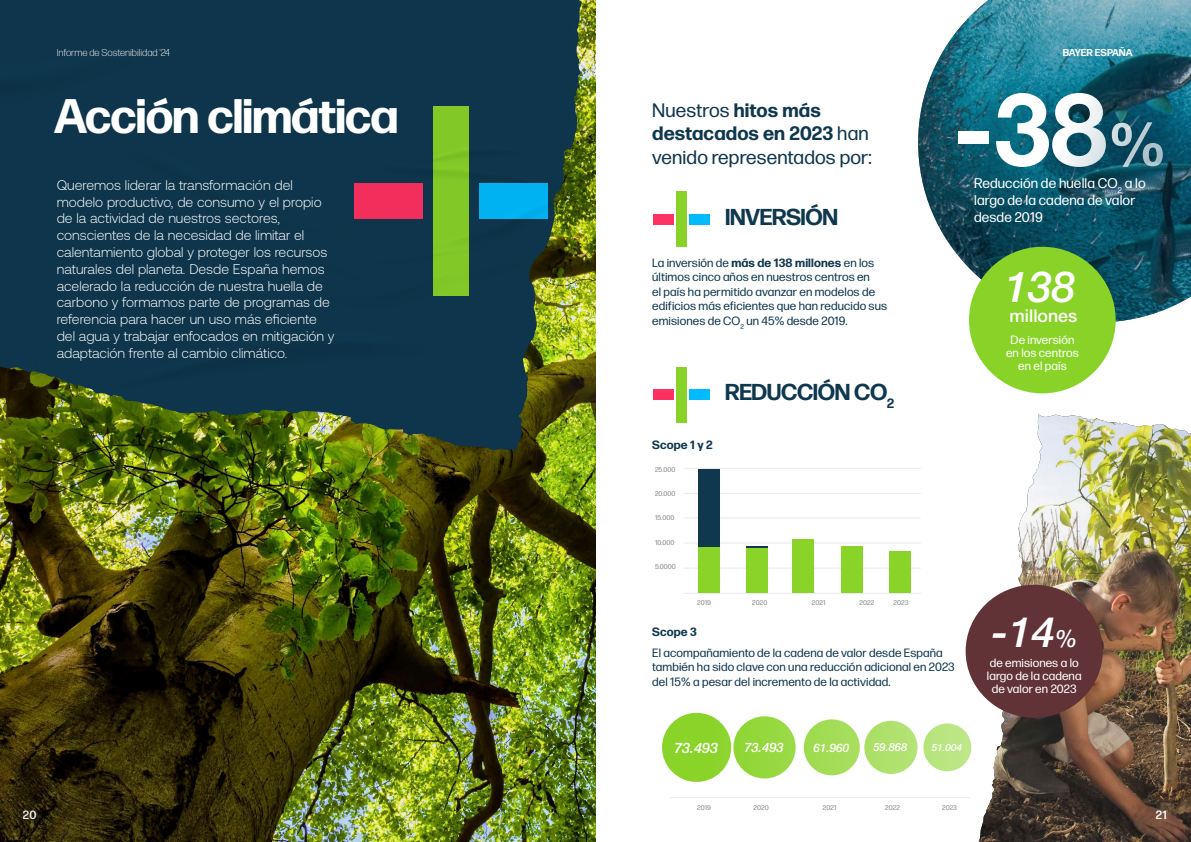
<style>
.page{position:relative;width:1191px;height:842px;background:#fff}
.page>*{position:absolute;margin:0;border:0;box-sizing:border-box;transform-origin:0 0}
.t1{font:700 101.6px "Helvetica Neue LT Std";color:#fff}
.t2{font:700 48.4px "Forma DJR Banner";letter-spacing:.01em;color:#fff}
.t3{font:italic 500 42.8px "Helvetica Neue LT Pro";color:#fff}
.t4{font:italic 500 42px "Helvetica Neue LT Pro";color:#fff}
.t5{font:700 23px "Forma DJR Banner";letter-spacing:.01em;color:#0f384f}
.t6{font:19.4px/23.3px "Forma DJR Text";letter-spacing:.01em;color:#0f384f}
.t7{font:500 17.6px "Helvetica Neue LT Pro";color:#fff}
.t8{font:italic 500 14.4px "Helvetica Neue LT Pro";color:#fff}
.t9{font:300 14px/16.8px "Aeonik";color:#fff}
.t10{font:14px/16.8px "Forma DJR Text";letter-spacing:.01em;color:#fff}
.t11{font:italic 500 13px "Helvetica Neue LT Pro";color:#fff}
.t12{font:12px/14.4px "Forma DJR Text";letter-spacing:.01em;color:#0f384f}
.t13{font:12px/13px "Forma DJR Text";letter-spacing:.01em;color:#fff;text-align:center}
.t14{font:700 12px "Forma DJR Text";letter-spacing:.01em;color:#0f384f}
.t15{font:500 12px "Forma DJR Text";color:#fff}
.t16{font:italic 500 11.7px "Helvetica Neue LT Pro";color:#fff}
.t17{font:italic 500 11.1px "Helvetica Neue LT Pro";color:#fff}
.t18{font:300 10px "Forma DJR Text";color:#fff}
.t19{font:700 10px "Forma DJR Text";color:#fff}
.t20{font:italic 500 10px "Helvetica Neue LT Pro";color:#fff}
.t21{font:6.9px "Forma DJR Text";letter-spacing:.005em;color:#878787}
.s1{font-weight:700}
.s2{font-size:59.9px}
.s3{font-size:24px}
</style>
<div class="page">
<img style="left:918px;top:0;width:273px;height:322px">
<img style="left:0;top:451px;width:595px;height:391px">
<svg style="left:0;top:0;width:596px;height:451px;background:#1b3e42"></svg>
<div style="left:433px;top:107px;width:36px;height:189px;background:#82c826"></div>
<div style="left:479px;top:183px;width:69px;height:36px;background:#00b2f2"></div>
<div style="left:354px;top:183px;width:69px;height:36px;background:#f22e5d"></div>
<img style="left:944px;top:414px;width:247px;height:428px">
<img style="left:994px;top:415px;width:48px;height:349px">
<div style="left:969px;top:247px;width:146px;height:146px;background:#89d329;border-radius:50%"></div>
<hr style="left:683px;top:468px;width:237px;height:1px;background:#e8e8e8">
<hr style="left:683px;top:493px;width:237px;height:1px;background:#e8e8e8">
<hr style="left:683px;top:517px;width:237px;height:1px;background:#e8e8e8">
<hr style="left:683px;top:543px;width:237px;height:1px;background:#e8e8e8">
<hr style="left:683px;top:568px;width:237px;height:1px;background:#e8e8e8">
<hr style="left:683px;top:593px;width:237px;height:1px;background:#e8e8e8">
<div style="left:698px;top:469px;width:21px;height:124px;background:#0f384f"></div>
<div style="left:698px;top:548px;width:21px;height:45px;background:#8ad429"></div>
<svg style="left:746px;top:546px;width:21px;height:3px"></svg>
<div style="left:746px;top:549px;width:21px;height:44px;background:#8ad429"></div>
<div style="left:792px;top:539px;width:22px;height:54px;background:#8ad429"></div>
<div style="left:841px;top:546px;width:22px;height:47px;background:#8ad429"></div>
<div style="left:889px;top:551px;width:22px;height:42px;background:#8ad429"></div>
<hr style="left:670px;top:797px;width:299px;height:1px;background:#e8e8e8">
<div style="left:662px;top:713px;width:69px;height:69px;background:#8ad429;border-radius:50%"></div>
<div style="left:733px;top:716px;width:62px;height:62px;background:#95d83d;border-radius:50%"></div>
<div style="left:804px;top:719px;width:56px;height:56px;background:#a3dd57;border-radius:50%"></div>
<div style="left:864px;top:721px;width:53px;height:53px;background:#afe16d;border-radius:50%"></div>
<div style="left:923px;top:723px;width:48px;height:48px;background:#bae581;border-radius:50%"></div>
<div style="left:676px;top:192px;width:10px;height:55px;background:#89d329"></div>
<div style="left:689px;top:214px;width:20px;height:10px;background:#00bcff"></div>
<div style="left:653px;top:214px;width:20px;height:10px;background:#ff3162"></div>
<div style="left:676px;top:367px;width:10px;height:56px;background:#89d329"></div>
<div style="left:689px;top:390px;width:20px;height:10px;background:#00bcff"></div>
<div style="left:653px;top:390px;width:20px;height:10px;background:#ff3162"></div>
<div style="left:965px;top:585px;width:137px;height:133px;background:#613336;border-radius:50%"></div>
<p class="t18" style="left:57px;top:46px;width:115px">Informe de Sostenibilidad ‘24</p>
<p class="t19" style="left:1062px;top:45px;width:71px">BAYER ESPAÑA</p>
<h2 class="t2" style="left:55px;top:80px;width:344px">Acción climática</h2>
<p class="t9" style="left:57px;top:177px;width:279px">Queremos liderar la transformación del modelo productivo, de consumo y el propio de la actividad de nuestros sectores, conscientes de la necesidad de limitar el calentamiento global y proteger los recursos naturales del planeta. Desde España hemos acelerado la reducción de nuestra huella de carbono y formamos parte de programas de referencia para hacer un uso más eficiente del agua y trabajar enfocados en mitigación y adaptación frente al cambio climático.</p>
<h3 class="t6" style="left:652px;top:97px;width:221px">Nuestros <span class="s1">hitos más destacados en 2023</span> han venido representados por:</h3>
<h3 class="t5" style="left:725px;top:199px;width:113px">INVERSIÓN</h3>
<p class="t12" style="left:652px;top:255px;width:236px">La inversión de <span class="s1">más de 138 millones</span> en los últimos cinco años en nuestros centros en<br>el país ha permitido avanzar en modelos de edificios más eficientes que han reducido sus emisiones de CO<sub>2</sub> un 45% desde 2019.</p>
<h3 class="t5" style="left:725px;top:375px;width:170px">REDUCCIÓN CO<sub>2</sub></h3>
<h1 class="t1" style="left:953px;top:66px;width:216px">-38<span class="s2">%</span></h1>
<p class="t10" style="left:974px;top:174px;width:173px">Reducción de huella CO<sub>2</sub> a lo largo de la cadena de valor desde 2019</p>
<h3 class="t3" style="left:1004px;top:262px;width:73px">138</h3>
<p class="t7" style="left:1009px;top:305px;width:69px">millones</p>
<p class="t13" style="left:1006px;top:333px;width:74px">De inversión en los centros en el país</p>
<p class="t14" style="left:652px;top:436px;width:62px">Scope 1 y 2</p>
<p class="t21" style="left:655px;top:465px;width:22px">25.000</p>
<p class="t21" style="left:655px;top:489px;width:22px">20.000</p>
<p class="t21" style="left:655px;top:513px;width:21px">15.000</p>
<p class="t21" style="left:655px;top:537px;width:21px">10.000</p>
<p class="t21" style="left:655px;top:561px;width:22px">5.0000</p>
<p class="t21" style="left:697px;top:598px;width:15px">2019</p>
<p class="t21" style="left:752px;top:598px;width:17px">2020</p>
<p class="t21" style="left:812px;top:598px;width:15px">2021</p>
<p class="t21" style="left:859px;top:598px;width:16px">2022</p>
<p class="t21" style="left:893px;top:598px;width:16px">2023</p>
<p class="t14" style="left:652px;top:622px;width:46px">Scope 3</p>
<p class="t12" style="left:652px;top:645px;width:304px">El acompañamiento de la cadena de valor desde España también ha sido clave con una reducción adicional en 2023 del 15% a pesar del incremento de la actividad.</p>
<p class="t8" style="left:674px;top:739px;width:46px">73.493</p>
<p class="t11" style="left:744px;top:740px;width:41px">73.493</p>
<p class="t16" style="left:813px;top:740px;width:37px">61.960</p>
<p class="t17" style="left:873px;top:741px;width:35px">59.868</p>
<p class="t20" style="left:931px;top:741px;width:32px">51.004</p>
<h3 class="t4" style="left:991px;top:607px;width:87px">-14<span class="s3">%</span></h3>
<p class="t13" style="left:987px;top:655px;width:96px">de emisiones a lo largo de la cadena de valor en 2023</p>
<p class="t21" style="left:697px;top:803px;width:15px">2019</p>
<p class="t21" style="left:753px;top:803px;width:17px">2020</p>
<p class="t21" style="left:822px;top:803px;width:15px">2021</p>
<p class="t21" style="left:885px;top:803px;width:16px">2022</p>
<p class="t21" style="left:942px;top:803px;width:16px">2023</p>
<p class="t15" style="left:23px;top:806px;width:15px">20</p>
<p class="t15" style="left:1155px;top:806px;width:13px">21</p>
</div>
